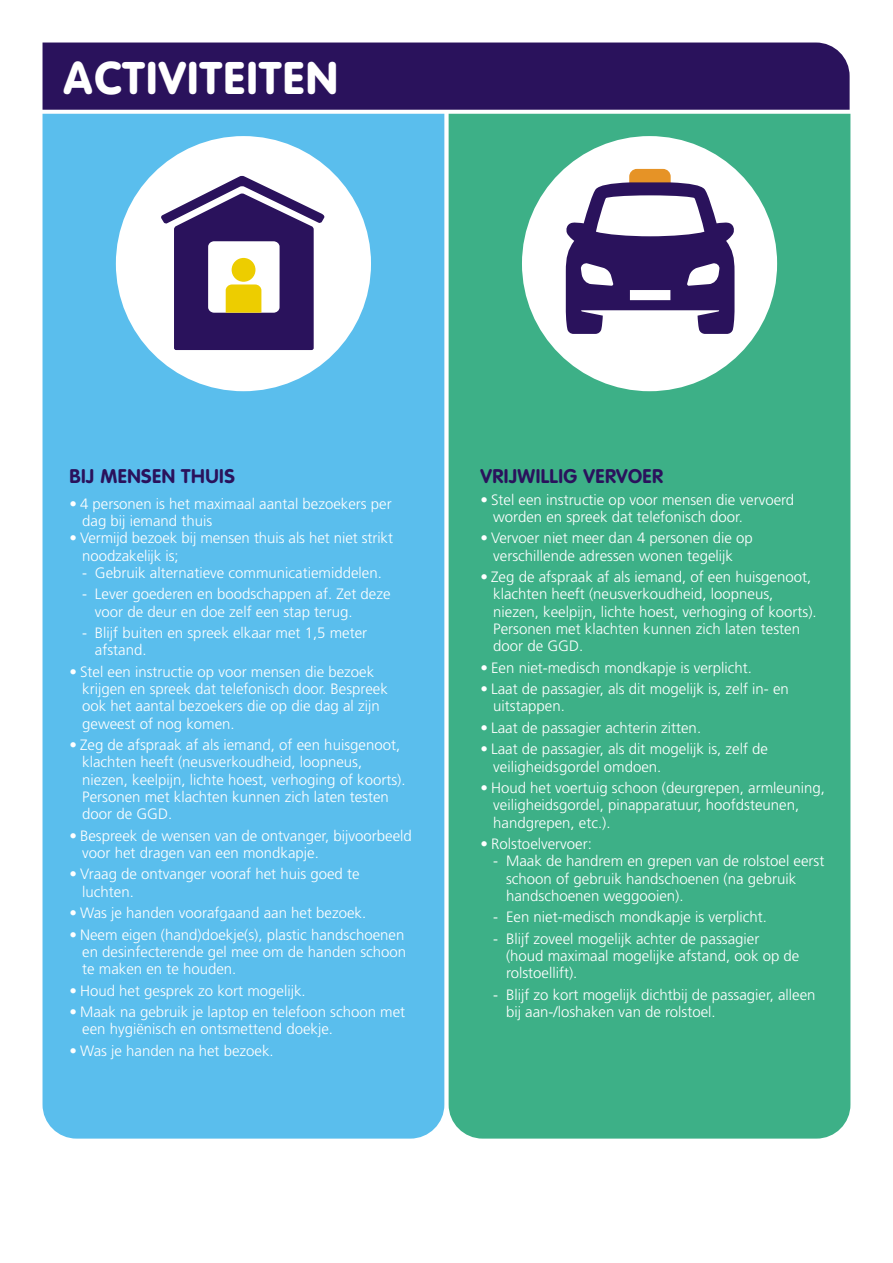
<style>
.page{position:relative;width:893px;height:1263px;background:#fff}
.page>*{position:absolute;margin:0;border:0;box-sizing:border-box;transform-origin:0 0}
.hfd_kop_in_balk{font:900 45px "VAG Rounded";letter-spacing:.05em;color:#fff}
.kopje{font:700 19.5px "VAG Rounded";letter-spacing:.025em;color:#2a125c}
.brood_bullit{font:300 15px/17.2px "Frutiger";color:#fff}
.brood_streepje{font:300 15px/17.2px "Frutiger";color:#fff}
</style>
<div class="page">
<div style="left:43px;top:114px;width:401px;height:1024px;background:#5abeed"></div>
<div style="left:449px;top:114px;width:401px;height:1024px;background:#3db087"></div>
<div style="left:43px;top:43px;width:807px;height:67px;background:#2a125c"></div>
<div style="left:116px;top:136px;width:255px;height:255px;background:#fff;border-radius:50%"></div>
<svg style="left:161px;top:176px;width:164px;height:174px"></svg>
<div style="left:522px;top:136px;width:255px;height:255px;background:#fff;border-radius:50%"></div>
<div style="left:629px;top:169px;width:42px;height:22px;background:#e69326;border-radius:8px"></div>
<svg style="left:565px;top:182px;width:170px;height:152px"></svg>
<p class="hfd_kop_in_balk" style="left:64px;top:51px;width:276px">ACTIVITEITEN</p>
<p class="kopje" style="left:69px;top:465px;width:167px">BIJ MENSEN THUIS</p>
<p class="brood_bullit" style="left:82px;top:495px;width:311px;text-indent:-13px">• 4 personen is het maximaal aantal bezoekers per dag bij iemand thuis</p>
<p class="brood_bullit" style="left:82px;top:529px;width:312px;text-indent:-13px">• Vermijd bezoek bij mensen thuis als het niet strikt noodzakelijk is;</p>
<p class="brood_streepje" style="left:82px;top:564px;width:301px">- Gebruik alternatieve communicatiemiddelen.</p>
<p class="brood_streepje" style="left:95px;top:585px;width:297px;text-indent:-13px">- Lever goederen en boodschappen af. Zet deze voor de deur en doe zelf een stap terug.</p>
<p class="brood_streepje" style="left:95px;top:624px;width:274px;text-indent:-13px">- Blijf buiten en spreek elkaar met 1,5 meter afstand.</p>
<p class="brood_bullit" style="left:82px;top:663px;width:307px;text-indent:-13px">• Stel een instructie op voor mensen die bezoek krijgen en spreek dat telefonisch door. Bespreek ook het aantal bezoekers die op die dag al zijn geweest of nog komen.</p>
<p class="brood_bullit" style="left:82px;top:736px;width:325px;text-indent:-13px">• Zeg de afspraak af als iemand, of een huisgenoot, klachten heeft (neusverkoudheid, loopneus, niezen, keelpijn, lichte hoest, verhoging of koorts).<br>Personen met klachten kunnen zich laten testen door de GGD.</p>
<p class="brood_bullit" style="left:82px;top:827px;width:331px;text-indent:-13px">• Bespreek de wensen van de ontvanger, bijvoorbeeld voor het dragen van een mondkapje.</p>
<p class="brood_bullit" style="left:82px;top:865px;width:279px;text-indent:-13px">• Vraag de ontvanger vooraf het huis goed te luchten.</p>
<p class="brood_bullit" style="left:69px;top:904px;width:298px">• Was je handen voorafgaand aan het bezoek.</p>
<p class="brood_bullit" style="left:82px;top:926px;width:325px;text-indent:-13px">• Neem eigen (hand)doekje(s), plastic handschoenen en desinfecterende gel mee om de handen schoon te maken en te houden.</p>
<p class="brood_bullit" style="left:69px;top:982px;width:238px">• Houd het gesprek zo kort mogelijk.</p>
<p class="brood_bullit" style="left:82px;top:1003px;width:324px;text-indent:-13px">• Maak na gebruik je laptop en telefoon schoon met een hygiënisch en ontsmettend doekje.</p>
<p class="brood_bullit" style="left:69px;top:1042px;width:206px">• Was je handen na het bezoek.</p>
<p class="kopje" style="left:480px;top:465px;width:184px">VRIJWILLIG VERVOER</p>
<p class="brood_bullit" style="left:493px;top:491px;width:302px;text-indent:-13px">• Stel een instructie op voor mensen die vervoerd worden en spreek dat telefonisch door.</p>
<p class="brood_bullit" style="left:480px;top:529px;width:274px;text-align:center">• Vervoer niet meer dan 4 personen die op verschillende adressen wonen tegelijk</p>
<p class="brood_bullit" style="left:493px;top:568px;width:325px;text-indent:-13px">• Zeg de afspraak af als iemand, of een huisgenoot, klachten heeft (neusverkoudheid, loopneus, niezen, keelpijn, lichte hoest, verhoging of koorts).<br>Personen met klachten kunnen zich laten testen door de GGD.</p>
<p class="brood_bullit" style="left:480px;top:659px;width:273px">• Een niet-medisch mondkapje is verplicht.</p>
<p class="brood_bullit" style="left:493px;top:680px;width:297px;text-indent:-13px">• Laat de passagier, als dit mogelijk is, zelf in- en uitstappen.</p>
<p class="brood_bullit" style="left:480px;top:719px;width:222px">• Laat de passagier achterin zitten.</p>
<p class="brood_bullit" style="left:493px;top:740px;width:276px;text-indent:-13px">• Laat de passagier, als dit mogelijk is, zelf de veiligheidsgordel omdoen.</p>
<p class="brood_bullit" style="left:493px;top:779px;width:333px;text-indent:-13px">• Houd het voertuig schoon (deurgrepen, armleuning, veiligheidsgordel, pinapparatuur, hoofdsteunen, handgrepen, etc.).</p>
<p class="brood_bullit" style="left:480px;top:835px;width:113px">• Rolstoelvervoer:</p>
<p class="brood_streepje" style="left:506px;top:852px;width:320px;text-indent:-13px">- Maak de handrem en grepen van de rolstoel eerst schoon of gebruik handschoenen (na gebruik handschoenen weggooien).</p>
<p class="brood_streepje" style="left:493px;top:908px;width:275px">- Een niet-medisch mondkapje is verplicht.</p>
<p class="brood_streepje" style="left:506px;top:930px;width:295px;text-indent:-13px">- Blijf zoveel mogelijk achter de passagier (houd maximaal mogelijke afstand, ook op de rolstoellift).</p>
<p class="brood_streepje" style="left:506px;top:986px;width:311px;text-indent:-13px">- Blijf zo kort mogelijk dichtbij de passagier, alleen bij aan-/loshaken van de rolstoel.</p>
</div>
